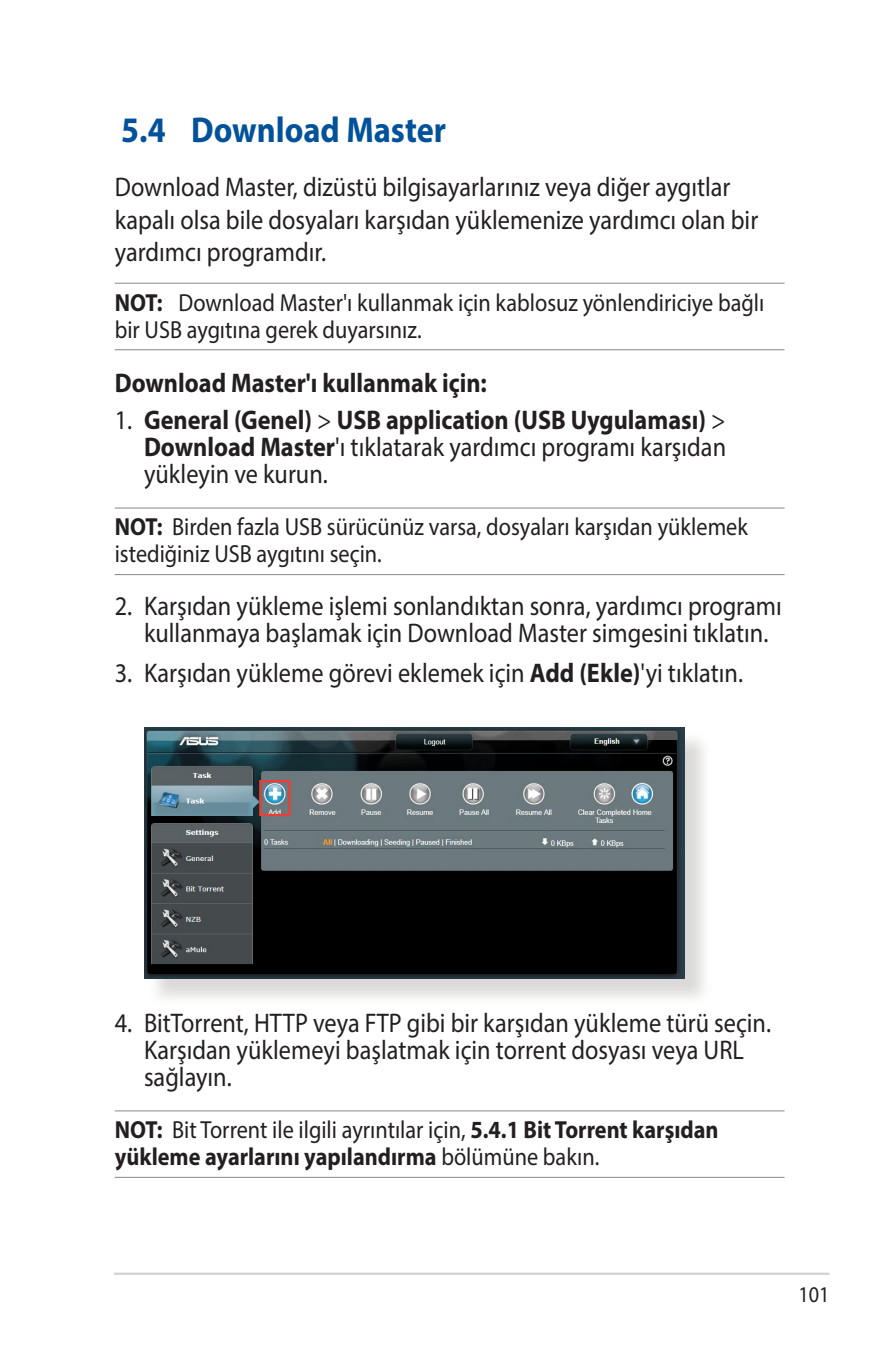
<style>
.page{position:relative;width:893px;height:1346px;background:#fff}
.page>*{position:absolute;margin:0;border:0;box-sizing:border-box;transform-origin:0 0}
.WL_Header_1{font:700 36px "Myriad Pro";color:#01529a;scale:.9 1}
.WL_Body_Text_-_List{font:27px/27px "Myriad Pro";color:#231f20;text-align:center;scale:.9 1}
.WL_Body_Text{font:27px/32.4px "Myriad Pro";color:#231f20;scale:.9 1}
.WL_Body_Text_-_List-2{font:700 27px/27px "Myriad Pro";color:#231f20;text-align:justify;scale:.9 1}
.WL_Body_Text-2{font:700 27px "Myriad Pro";color:#231f20;scale:.9 1}
.WL_Message{font:24.75px/27px "Myriad Pro";color:#231f20;scale:.9 1}
.WL_Message-2{font:700 24.75px/27px "Myriad Pro";color:#231f20;scale:.9 1}
.t1{font:22.5px "Myriad Pro";color:#231f20;scale:.9 1}
.s1{font-weight:700}
.s2{font-weight:400}
</style>
<div class="page">
<hr style="left:114px;top:1272px;width:715px;height:3px;background:#d1d2d4">
<hr style="left:115px;top:283px;width:669px;height:1px;background:#939598">
<hr style="left:115px;top:349px;width:669px;height:1px;background:#939598">
<hr style="left:115px;top:507px;width:669px;height:2px;background:#939598">
<hr style="left:115px;top:574px;width:669px;height:1px;background:#939598">
<hr style="left:115px;top:1110px;width:669px;height:1px;background:#939598">
<hr style="left:115px;top:1177px;width:669px;height:1px;background:#939598">
<div style="left:148px;top:730px;width:564px;height:277px;background:#cfcecb;opacity:.75"></div>
<img style="left:145px;top:727px;width:539px;height:252px">
<div style="left:259px;top:780px;width:31px;height:36px;border:2px solid #ee3e34"></div>
<p class="WL_Header_1" style="left:121px;top:106px;width:362px">5.4 Download Master</p>
<p class="WL_Body_Text" style="left:115px;top:171px;width:716px">Download Master, dizüstü bilgisayarlarınız veya diğer aygıtlar kapalı olsa bile dosyaları karşıdan yüklemenize yardımcı olan bir yardımcı programdır.</p>
<p class="WL_Message" style="left:115px;top:288px;width:723px"><span class="s1">NOT:</span> Download Master'ı kullanmak için kablosuz yönlendiriciye bağlı bir USB aygıtına gerek duyarsınız.</p>
<p class="WL_Body_Text-2" style="left:115px;top:366px;width:415px">Download Master'ı kullanmak için:</p>
<p class="WL_Body_Text_-_List-2" style="left:144px;top:405px;width:648px;text-indent:-29px"><span class="s2">1.</span> General (Genel) <span class="s2">&gt;</span> USB application (USB Uygulaması) <span class="s2">&gt; </span>Download Master<span class="s2">'ı tıklatarak yardımcı programı karşıdan yükleyin ve kurun.</span></p>
<p class="WL_Message" style="left:115px;top:513px;width:705px"><span class="s1">NOT:</span> Birden fazla USB sürücünüz varsa, dosyaları karşıdan yüklemek istediğiniz USB aygıtını seçin.</p>
<p class="WL_Body_Text_-_List" style="left:115px;top:592px;width:743px">2. Karşıdan yükleme işlemi sonlandıktan sonra, yardımcı programı kullanmaya başlamak için Download Master simgesini tıklatın.</p>
<p class="WL_Body_Text_-_List" style="left:115px;top:659px;width:700px">3. Karşıdan yükleme görevi eklemek için <span class="s1">Add (Ekle)</span>'yi tıklatın.</p>
<p class="WL_Body_Text_-_List" style="left:144px;top:1008px;width:698px;text-align:left;text-indent:-29px">4. BitTorrent, HTTP veya FTP gibi bir karşıdan yükleme türü seçin.<br>Karşıdan yüklemeyi başlatmak için torrent dosyası veya URL sağlayın.</p>
<p class="WL_Message-2" style="left:115px;top:1115px;width:672px">NOT: <span class="s2">Bit Torrent ile ilgili ayrıntılar için,</span> 5.4.1 Bit Torrent karşıdan yükleme ayarlarını yapılandırma <span class="s2">bölümüne bakın.</span></p>
<p class="t1" style="left:798px;top:1281px;width:36px">101</p>
</div>
